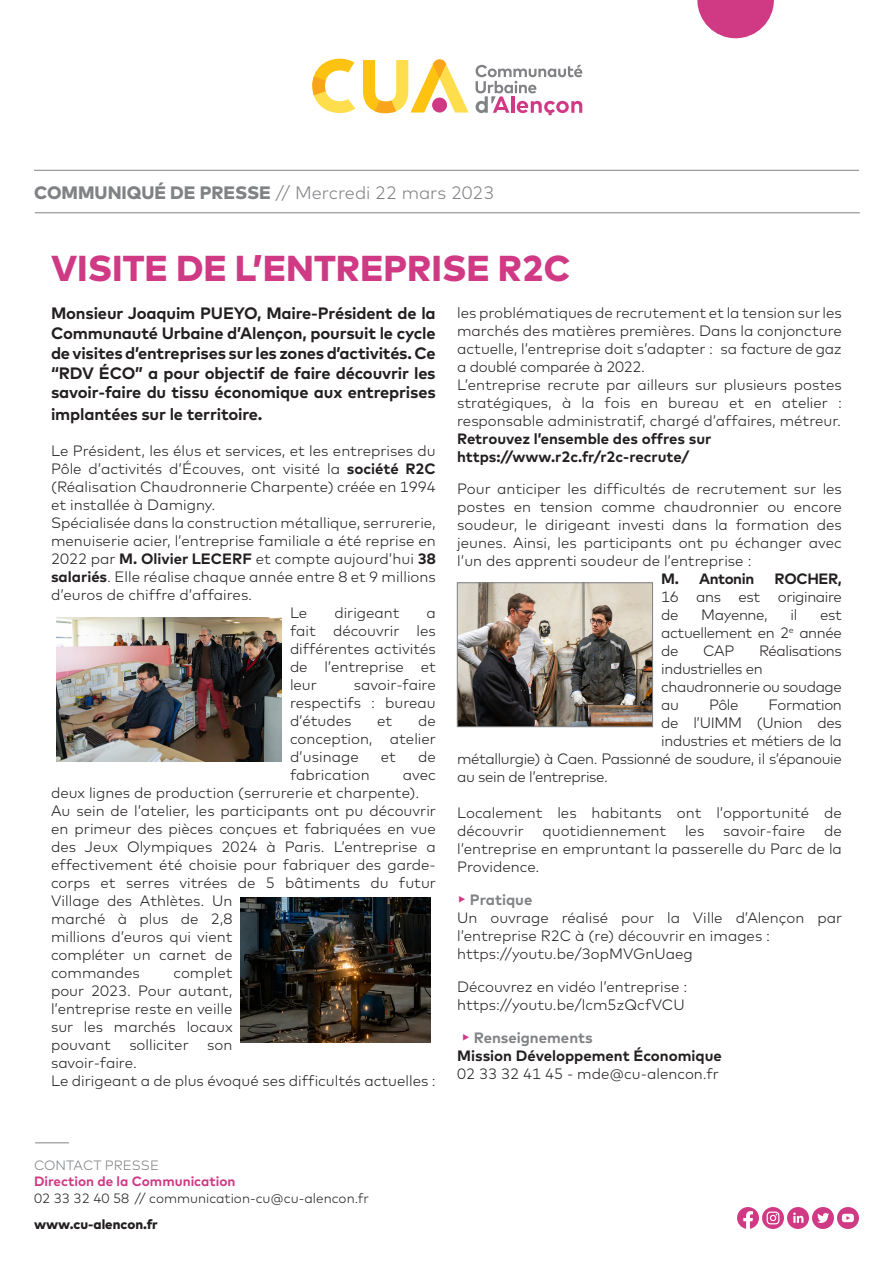
<style>
.page{position:relative;width:893px;height:1263px;background:#fff}
.page>*{position:absolute;margin:0;border:0;box-sizing:border-box;transform-origin:0 0}
.t1{font:800 36px "Mark";color:#d03a85}
.t2{font:300 18px "Mark";color:#808285}
._2_colonnes{font:700 16.5px/19.8px "Mark";letter-spacing:-.01em;color:#231f20;text-align:justify}
._2_colonnes-2{font:300 15px/18px "Mark";color:#231f20;text-align:justify}
._2_colonnes-3{font:300 15px/18px "Mark";letter-spacing:-.025em;color:#231f20}
._2_colonnes-4{font:700 15px "Mark";color:#231f20}
._2_colonnes-5{font:700 15px "Mark";color:#808285}
._2_colonnes-6{font:700 15px "Mark";letter-spacing:-.025em;color:#231f20}
._1_colonne{font:300 13.5px "Mark";color:#231f20}
._1_colonne-2{font:700 13.5px "Mark";color:#d03a85}
._1_colonne-3{font:800 13.5px "Mark";color:#231f20}
.t3{font:300 13.5px "Mark";color:#808285}
.s1{font-weight:800}
.s2{font-weight:700}
.s3{font-family:"Arial Unicode MS";font-weight:400;color:#d03a85}
</style>
<div class="page">
<img style="left:459px;top:585px;width:192px;height:140px">
<div style="left:457px;top:583px;width:196px;height:144px;border:1px solid #808285"></div>
<img style="left:57px;top:617px;width:224px;height:145px">
<img style="left:241px;top:898px;width:190px;height:144px">
<hr style="left:34px;top:170px;width:825px;height:1px;background:#808285">
<hr style="left:35px;top:213px;width:825px;height:1px;background:#808285">
<svg style="left:697px;top:0;width:77px;height:38px"></svg>
<hr style="left:35px;top:1142px;width:34px;height:1px;background:#808285">
<svg style="left:476px;top:65px;width:106px;height:50px"></svg>
<svg style="left:312px;top:59px;width:43px;height:54px"></svg>
<svg style="left:363px;top:59px;width:106px;height:54px"></svg>
<div style="left:432px;top:98px;width:15px;height:15px;background:#d03a85;border-radius:50%"></div>
<svg style="left:737px;top:1207px;width:22px;height:22px"></svg>
<svg style="left:762px;top:1207px;width:22px;height:22px"></svg>
<svg style="left:767px;top:1211px;width:12px;height:13px"></svg>
<svg style="left:837px;top:1207px;width:22px;height:22px"></svg>
<svg style="left:842px;top:1214px;width:12px;height:8px"></svg>
<div style="left:812px;top:1207px;width:22px;height:22px;background:#d03a85;border-radius:50%"></div>
<svg style="left:817px;top:1213px;width:12px;height:10px"></svg>
<div style="left:787px;top:1207px;width:22px;height:22px;background:#d03a85;border-radius:50%"></div>
<svg style="left:793px;top:1212px;width:10px;height:11px"></svg>
<p class="t2" style="left:34px;top:182px;width:462px"><span class="s1">COMMUNIQUÉ DE PRESSE</span> // Mercredi 22 mars 2023</p>
<p class="t1" style="left:51px;top:248px;width:521px">VISITE DE L’ENTREPRISE R2C</p>
<p class="_2_colonnes" style="left:51px;top:304px;width:386px">Monsieur Joaquim PUEYO, Maire-Président de la Communauté Urbaine d’Alençon, poursuit le cycle de visites d’entreprises sur les zones d’activités. Ce “RDV ÉCO” a pour objectif de faire découvrir les savoir-faire du tissu économique aux entreprises</p>
<p class="_2_colonnes" style="left:51px;top:404px;width:213px">implantées sur le territoire.</p>
<p class="_2_colonnes-2" style="left:51px;top:442px;width:386px">Le Président, les élus et services, et les entreprises du Pôle d’activités d’Écouves, ont visité la <span class="s2">société R2C </span>(Réalisation Chaudronnerie Charpente) créée en 1994 et installée à Damigny.</p>
<p class="_2_colonnes-2" style="left:51px;top:514px;width:386px">Spécialisée dans la construction métallique, serrurerie, menuiserie acier, l’entreprise familiale a été reprise en 2022 par <span class="s2">M. Olivier LECERF</span> et compte aujourd’hui <span class="s2">38 salariés</span>. Elle réalise chaque année entre 8 et 9 millions d’euros de chiffre d’affaires.</p>
<p class="_2_colonnes-2" style="left:290px;top:604px;width:19px">Le</p>
<p class="_2_colonnes-2" style="left:334px;top:604px;width:67px">dirigeant</p>
<p class="_2_colonnes-2" style="left:457px;top:304px;width:386px">les problématiques de recrutement et la tension sur les marchés des matières premières. Dans la conjoncture actuelle, l’entreprise doit s’adapter : sa facture de gaz a doublé comparée à 2022.</p>
<p class="_2_colonnes-2" style="left:457px;top:376px;width:386px">L’entreprise recrute par ailleurs sur plusieurs postes stratégiques, à la fois en bureau et en atelier : responsable administratif, chargé d’affaires, métreur.</p>
<p class="_2_colonnes-4" style="left:457px;top:430px;width:256px">Retrouvez l’ensemble des offres sur</p>
<p class="_2_colonnes-4" style="left:457px;top:448px;width:234px">https://www.r2c.fr/r2c-recrute/</p>
<p class="_2_colonnes-2" style="left:457px;top:479px;width:386px">Pour anticiper les difficultés de recrutement sur les postes en tension comme chaudronnier ou encore soudeur, le dirigeant investi dans la formation des jeunes. Ainsi, les participants ont pu échanger avec l’un des apprenti soudeur de l’entreprise :</p>
<p class="_2_colonnes-6" style="left:661px;top:570px;width:95px">M. Antonin</p>
<p class="_2_colonnes-2" style="left:661px;top:569px;width:182px;text-indent:113px"><span class="s2">ROCHER, </span>16 ans est originaire de</p>
<p class="_2_colonnes-3" style="left:701px;top:605px;width:68px">Mayenne,</p>
<p class="_2_colonnes-2" style="left:790px;top:605px;width:9px">il</p>
<p class="_2_colonnes-2" style="left:661px;top:605px;width:182px;text-indent:159px">est actuellement en 2<sup>e</sup> année de</p>
<p class="_2_colonnes-2" style="left:290px;top:604px;width:147px;text-indent:137px">a fait découvrir les différentes activités de l’entreprise et leur</p>
<p class="_2_colonnes-3" style="left:661px;top:641px;width:182px;text-indent:98px">Réalisations industrielles en</p>
<p class="_2_colonnes-3" style="left:661px;top:677px;width:182px">chaudronnerie ou soudage au</p>
<p class="_2_colonnes-2" style="left:703px;top:641px;width:33px">CAP</p>
<p class="_2_colonnes-2" style="left:290px;top:676px;width:147px;text-indent:64px">savoir-faire respectifs : bureau d’études</p>
<p class="_2_colonnes-2" style="left:709px;top:695px;width:31px">Pôle</p>
<p class="_2_colonnes-3" style="left:768px;top:695px;width:75px">Formation</p>
<p class="_2_colonnes-3" style="left:661px;top:713px;width:182px">de l’UIMM (Union des</p>
<p class="_2_colonnes-3" style="left:661px;top:731px;width:182px">industries et métiers de la</p>
<p class="_2_colonnes-3" style="left:457px;top:749px;width:386px">métallurgie) à Caen. Passionné de soudure, il s’épanouie</p>
<p class="_2_colonnes-3" style="left:457px;top:767px;width:152px">au sein de l’entreprise.</p>
<p class="_2_colonnes-2" style="left:457px;top:803px;width:386px">Localement les habitants ont l’opportunité de découvrir quotidiennement</p>
<p class="_2_colonnes-2" style="left:290px;top:712px;width:148px;text-indent:128px">de conception, atelier d’usinage</p>
<p class="_2_colonnes-2" style="left:377px;top:712px;width:17px">et</p>
<p class="_2_colonnes-2" style="left:381px;top:748px;width:17px">et</p>
<p class="_2_colonnes-2" style="left:418px;top:748px;width:19px">de</p>
<p class="_2_colonnes-2" style="left:290px;top:766px;width:81px">fabrication</p>
<p class="_2_colonnes-2" style="left:51px;top:766px;width:386px;text-indent:352px">avec deux lignes de production (serrurerie et charpente).</p>
<p class="_2_colonnes-2" style="left:51px;top:802px;width:386px;text-align:left">Au sein de l’atelier, les participants ont pu découvrir en primeur des pièces conçues et fabriquées en vue des Jeux Olympiques 2024 à Paris. L’entreprise a effectivement été choisie pour fabriquer des garde&shy;corps et serres vitrées de 5 bâtiments du futur Village des Athlètes. Un<br>marché à plus de 2,8<br>millions d’euros qui vient<br>compléter un carnet de<br>commandes</p>
<p class="_2_colonnes-2" style="left:685px;top:821px;width:21px">les</p>
<p class="_2_colonnes-2" style="left:723px;top:821px;width:84px">savoir-faire</p>
<p class="_2_colonnes-2" style="left:457px;top:821px;width:386px;text-indent:367px">de l’entreprise en empruntant la passerelle du Parc de la Providence.</p>
<p class="_2_colonnes-5" style="left:457px;top:891px;width:77px"><span class="s3">▶</span> Pratique</p>
<p class="_2_colonnes-2" style="left:457px;top:908px;width:386px">Un ouvrage réalisé pour la Ville d’Alençon par l’entreprise R2C à (re) découvrir en images :</p>
<p class="_2_colonnes-2" style="left:457px;top:944px;width:237px">https://youtu.be/3opMVGnUaeg</p>
<p class="_2_colonnes-2" style="left:457px;top:977px;width:232px">Découvrez en vidéo l’entreprise :</p>
<p class="_2_colonnes-2" style="left:457px;top:995px;width:229px">https://youtu.be/lcm5zQcfVCU</p>
<p class="_2_colonnes-5" style="left:461px;top:1029px;width:133px"><span class="s3">▶</span> Renseignements</p>
<p class="_2_colonnes-4" style="left:457px;top:1047px;width:266px">Mission Développement Économique</p>
<p class="_2_colonnes-2" style="left:457px;top:1064px;width:263px">02 33 32 41 45 - mde@cu-alencon.fr</p>
<p class="_2_colonnes-2" style="left:51px;top:964px;width:183px;text-indent:122px">complet pour 2023. Pour autant, l’entreprise reste en veille sur les marchés locaux pouvant solliciter son savoir-faire.</p>
<p class="_2_colonnes-2" style="left:51px;top:1072px;width:386px">Le dirigeant a de plus évoqué ses difficultés actuelles :</p>
<p class="t3" style="left:34px;top:1157px;width:127px">CONTACT PRESSE</p>
<p class="_1_colonne-2" style="left:34px;top:1173px;width:203px">Direction de la Communication</p>
<p class="_1_colonne" style="left:34px;top:1191px;width:337px">02 33 32 40 58 // communication-cu@cu-alencon.fr</p>
<p class="_1_colonne-3" style="left:34px;top:1216px;width:125px">www.cu-alencon.fr</p>
</div>
